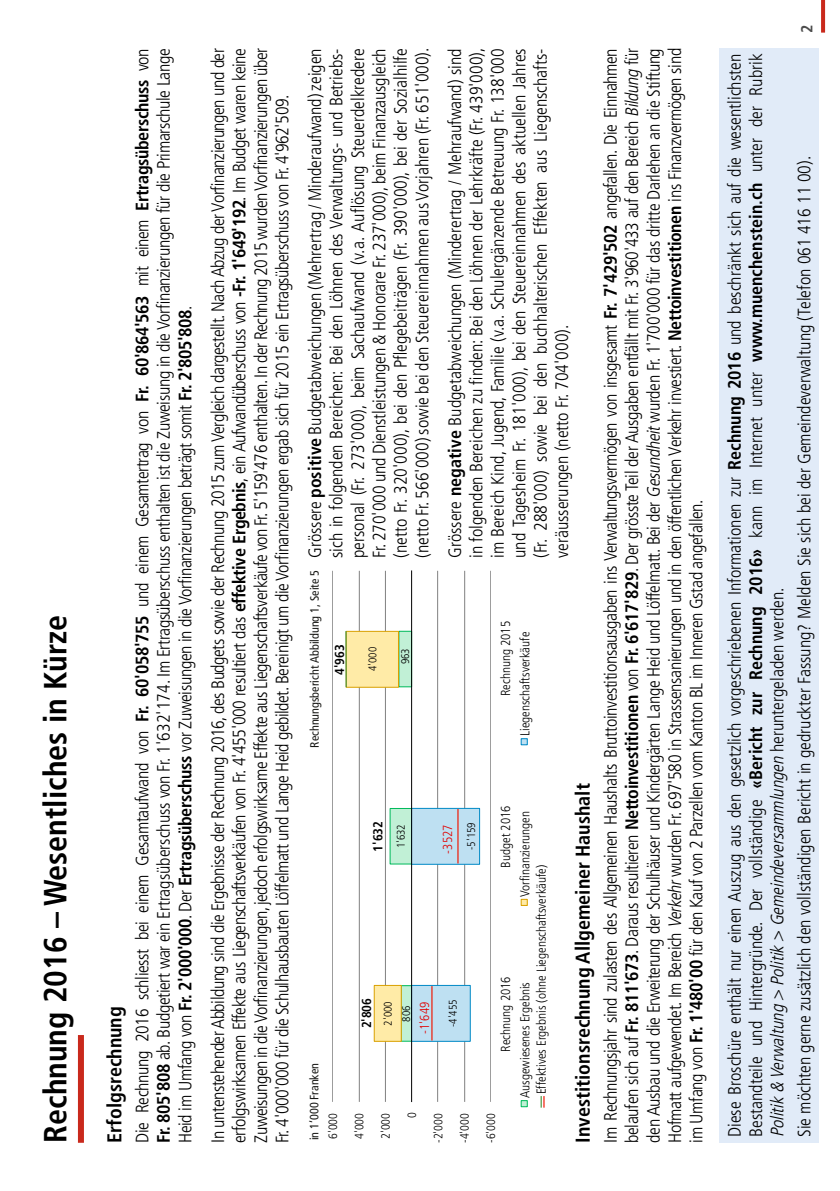
<style>
.page{position:relative;width:840px;height:1191px;background:#fff}
.page>*{position:absolute;margin:0;border:0;box-sizing:border-box;transform-origin:0 0}
.t1{font:700 condensed 32px "Frutiger LT";color:#000}
.t2{font:700 condensed 20px "Frutiger LT";color:#000}
.t3{font:300 condensed 18px/21.4px "Frutiger LT";color:#000;text-align:justify}
.t4{font:700 condensed 16px "Frutiger LT";color:#4c4c4c}
.t5{font:300 condensed 13px "Frutiger LT";color:#000}
.t6{font:700 condensed 13px "Frutiger LT";color:#000}
.t7{font:300 condensed 13px "Frutiger LT";color:#e10000}
.t8{font:condensed 12.2px "Frutiger LT";color:#171714}
.t9{font:300 condensed 12.2px/26.4px "Frutiger LT";color:#000;text-align:justify}
.t10{font:300 condensed 11.2px "Frutiger LT";color:#000}
.s1{font-weight:700}
.s2{font-style:italic}
</style>
<div class="page">
<svg style="left:821px;top:0;width:3px;height:33px"></svg>
<div style="left:78px;top:1035px;width:6px;height:107px;background:#c9291c"></div>
<div style="left:718px;top:48px;width:100px;height:1094px;background:#e1ebf8"></div>
<hr style="left:490px;top:571px;width:1px;height:530px;background:#000">
<hr style="left:464px;top:571px;width:1px;height:530px;background:#000">
<hr style="left:437px;top:571px;width:1px;height:530px;background:#000">
<hr style="left:385px;top:571px;width:1px;height:530px;background:#000">
<hr style="left:359px;top:571px;width:1px;height:530px;background:#000">
<hr style="left:332px;top:571px;width:1px;height:530px;background:#000">
<div style="left:401px;top:985px;width:10px;height:56px;background:#c1f0d6"></div>
<div style="left:390px;top:808px;width:21px;height:56px;background:#c1f0d6"></div>
<div style="left:398px;top:631px;width:13px;height:56px;background:#c1f0d6"></div>
<svg style="left:346px;top:631px;width:55px;height:410px"></svg>
<svg style="left:412px;top:808px;width:67px;height:233px"></svg>
<hr style="left:411px;top:570px;width:1px;height:532px;background:#000">
<div style="left:520px;top:1100px;width:7px;height:6px;border:1px solid #00ba5c"></div>
<div style="left:520px;top:899px;width:7px;height:6px;border:1px solid #d9a000"></div>
<div style="left:521px;top:738px;width:6px;height:7px;background:#bee0f2"></div>
<div style="left:520px;top:738px;width:7px;height:7px;border:1px solid #0089c6"></div>
<hr style="left:431px;top:986px;width:1px;height:54px;background:#f01500">
<hr style="left:457px;top:809px;width:1px;height:54px;background:#f01500">
<hr style="left:345px;top:631px;width:1px;height:56px;background:#46933b">
<svg style="left:540px;top:1096px;width:4px;height:11px"></svg>
<h1 class="t1" style="left:36px;top:1142px;width:529px;rotate:-90deg">Rechnung 2016 – Wesentliches in Kürze</h1>
<p class="t2" style="left:102px;top:1142px;width:138px;rotate:-90deg">Erfolgsrechnung</p>
<p class="t3" style="left:132px;top:1142px;width:1096px;rotate:-90deg">Die Rechnung 2016 schliesst bei einem Gesamtaufwand von <span class="s1">Fr. 60'058'755</span> und einem Gesamtertrag von <span class="s1">Fr. 60'864'563</span> mit einem <span class="s1">Ertragsüberschuss</span> von <span class="s1">Fr. 805'808</span> ab. Budgetiert war ein Ertragsüberschuss von Fr. 1'632'174. Im Ertragsüberschuss enthalten ist die Zuweisung in die Vorfinanzierungen für die Primarschule Lange Heid im Umfang von <span class="s1">Fr. 2'000'000</span>. Der <span class="s1">Ertragsüberschuss</span> vor Zuweisungen in die Vorfinanzierungen beträgt somit <span class="s1">Fr. 2'805'808</span>.</p>
<p class="t3" style="left:207px;top:1142px;width:1096px;rotate:-90deg">In untenstehender Abbildung sind die Ergebnisse der Rechnung 2016, des Budgets sowie der Rechnung 2015 zum Vergleich dargestellt. Nach Abzug der Vorfinanzierungen und der erfolgswirksamen Effekte aus Liegenschaftsverkäufen von Fr. 4'455'000 resultiert das <span class="s1">effektive Ergebnis</span>, ein Aufwandüberschuss von <span class="s1">-Fr. 1'649'192</span>. Im Budget waren keine Zuweisungen in die Vorfinanzierungen, jedoch erfolgswirksame Effekte aus Liegenschaftsverkäufe von Fr. 5'159'476 enthalten. In der Rechnung 2015 wurden Vorfinanzierungen über Fr. 4'000'000 für die Schulhausbauten Löffelmatt und Lange Heid gebildet. Bereinigt um die Vorfinanzierungen ergab sich für 2015 ein Ertragsüberschuss von Fr. 4'962'509.</p>
<p class="t3" style="left:304px;top:558px;width:512px;rotate:-90deg">Grössere <span class="s1">positive</span> Budgetabweichungen (Mehrertrag / Minderaufwand) zeigen sich in folgenden Bereichen: Bei den Löhnen des Verwaltungs- und Betriebs&shy;personal (Fr. 273'000), beim Sachaufwand (v.a. Auflösung Steuerdelkredere Fr. 270'000 und Dienstleistungen &amp; Honorare Fr. 237'000), beim Finanzausgleich (netto Fr. 320'000), bei den Pflegebeiträgen (Fr. 390'000), bei der Sozialhilfe (netto Fr. 566'000) sowie bei den Steuereinnahmen aus Vorjahren (Fr. 651'000).</p>
<p class="t3" style="left:444px;top:558px;width:512px;rotate:-90deg">Grössere <span class="s1">negative</span> Budgetabweichungen (Minderertrag / Mehraufwand) sind in folgenden Bereichen zu finden: Bei den Löhnen der Lehrkräfte (Fr. 439'000), im Bereich Kind, Jugend, Familie (v.a. Schulergänzende Betreuung Fr. 138'000 und Tagesheim Fr. 181'000), bei den Steuereinnahmen des aktuellen Jahres (Fr. 288'000) sowie bei den buchhalterischen Effekten aus Liegenschafts&shy;veräusserungen (netto Fr. 704'000).</p>
<p class="t8" style="left:307px;top:747px;width:179px;rotate:-90deg">Rechnungsbericht Abbildung 1, Seite 5</p>
<p class="t5" style="left:498px;top:696px;width:77px;rotate:-90deg">Rechnung 2015</p>
<p class="t5" style="left:517px;top:736px;width:106px;rotate:-90deg">Liegenschaftsverkäufe</p>
<p class="t6" style="left:332px;top:675px;width:32px;rotate:-90deg">4'963</p>
<p class="t10" style="left:366px;top:671px;width:26px;rotate:-90deg">4'000</p>
<p class="t10" style="left:399px;top:664px;width:18px;rotate:-90deg">963</p>
<p class="t2" style="left:570px;top:1142px;width:361px;rotate:-90deg">Investitionsrechnung Allgemeiner Haushalt</p>
<p class="t5" style="left:498px;top:867px;width:63px;rotate:-90deg">Budget 2016</p>
<p class="t5" style="left:517px;top:896px;width:87px;rotate:-90deg">Vorfinanzierungen</p>
<p class="t6" style="left:370px;top:851px;width:32px;rotate:-90deg">1'632</p>
<p class="t10" style="left:464px;top:850px;width:29px;rotate:-90deg">-5'159</p>
<p class="t10" style="left:394px;top:848px;width:26px;rotate:-90deg">1'632</p>
<p class="t7" style="left:440px;top:853px;width:30px;rotate:-90deg">-3527</p>
<p class="t5" style="left:533px;top:1094px;width:231px;rotate:-90deg">Effektives Ergebnis (ohne Liegenschaftsverkäufe)</p>
<p class="t5" style="left:498px;top:1051px;width:77px;rotate:-90deg">Rechnung 2016</p>
<p class="t5" style="left:517px;top:1098px;width:117px;rotate:-90deg">Ausgewiesenes Ergebnis</p>
<p class="t6" style="left:359px;top:1028px;width:32px;rotate:-90deg">2'806</p>
<p class="t10" style="left:446px;top:1027px;width:29px;rotate:-90deg">-4'455</p>
<p class="t10" style="left:381px;top:1025px;width:26px;rotate:-90deg">2'000</p>
<p class="t7" style="left:417px;top:1033px;width:34px;rotate:-90deg">-1'649</p>
<p class="t10" style="left:400px;top:1021px;width:18px;rotate:-90deg">806</p>
<p class="t8" style="left:307px;top:1140px;width:79px;rotate:-90deg">in 1‘000 Franken</p>
<p class="t9" style="left:398px;top:1117px;width:7px;rotate:-90deg">0</p>
<p class="t9" style="left:319px;top:1139px;width:28px;rotate:-90deg">6'000<br>4'000<br>2'000</p>
<p class="t9" style="left:425px;top:1142px;width:31px;rotate:-90deg">-2'000 -4'000 -6'000</p>
<p class="t3" style="left:599px;top:1142px;width:1096px;rotate:-90deg">Im Rechnungsjahr sind zulasten des Allgemeinen Haushalts Bruttoinvestitionsausgaben ins Verwaltungsvermögen von insgesamt <span class="s1">Fr. 7'429'502</span> angefallen. Die Einnahmen belaufen sich auf <span class="s1">Fr. 811'673</span>. Daraus resultieren <span class="s1">Nettoinvestitionen</span> von <span class="s1">Fr. 6'617'829</span>. Der grösste Teil der Ausgaben entfällt mit Fr. 3'960'433 auf den Bereich <span class="s2">Bildung</span> für den Ausbau und die Erweiterung der Schulhäuser und Kindergärten Lange Heid und Löffelmatt. Bei der <span class="s2">Gesundheit</span>wurden Fr. 1'700'000 für das dritte Darlehen an die Stiftung Hofmatt aufgewendet. Im Bereich <span class="s2">Verkehr</span>wurden Fr. 697'580 in Strassensanierungen und in den öffentlichen Verkehr investiert. <span class="s1">Nettoinvestitionen</span> ins Finanzvermögen sind im Umfang von <span class="s1">Fr. 1'480'00</span> für den Kauf von 2 Parzellen vom Kanton BL im Inneren Gstad angefallen.</p>
<p class="t3" style="left:723px;top:1137px;width:1084px;rotate:-90deg">Diese Broschüre enthält nur einen Auszug aus den gesetzlich vorgeschriebenen Informationen zur <span class="s1">Rechnung 2016</span> und beschränkt sich auf die wesentlichsten Bestandteile und Hintergründe. Der vollständige <span class="s1">«Bericht zur Rechnung 2016»</span> kann im Internet unter <span class="s1">www.muenchenstein.ch</span> unter der Rubrik <span class="s2">Politik&amp; Verwaltung &gt; Politik&gt; Gemeindeversammlungen</span> h e r u n t e r g e l a d e n w e r d e n .</p>
<p class="t4" style="left:797px;top:33px;width:10px;rotate:-90deg">2</p>
<p class="t3" style="left:793px;top:1137px;width:982px;rotate:-90deg">Sie möchten gerne zusätzlich den vollständigen Bericht in gedruckter Fassung? Melden Sie sich bei der Gemeindeverwaltung (Telefon 061 416 11 00).</p>
</div>
